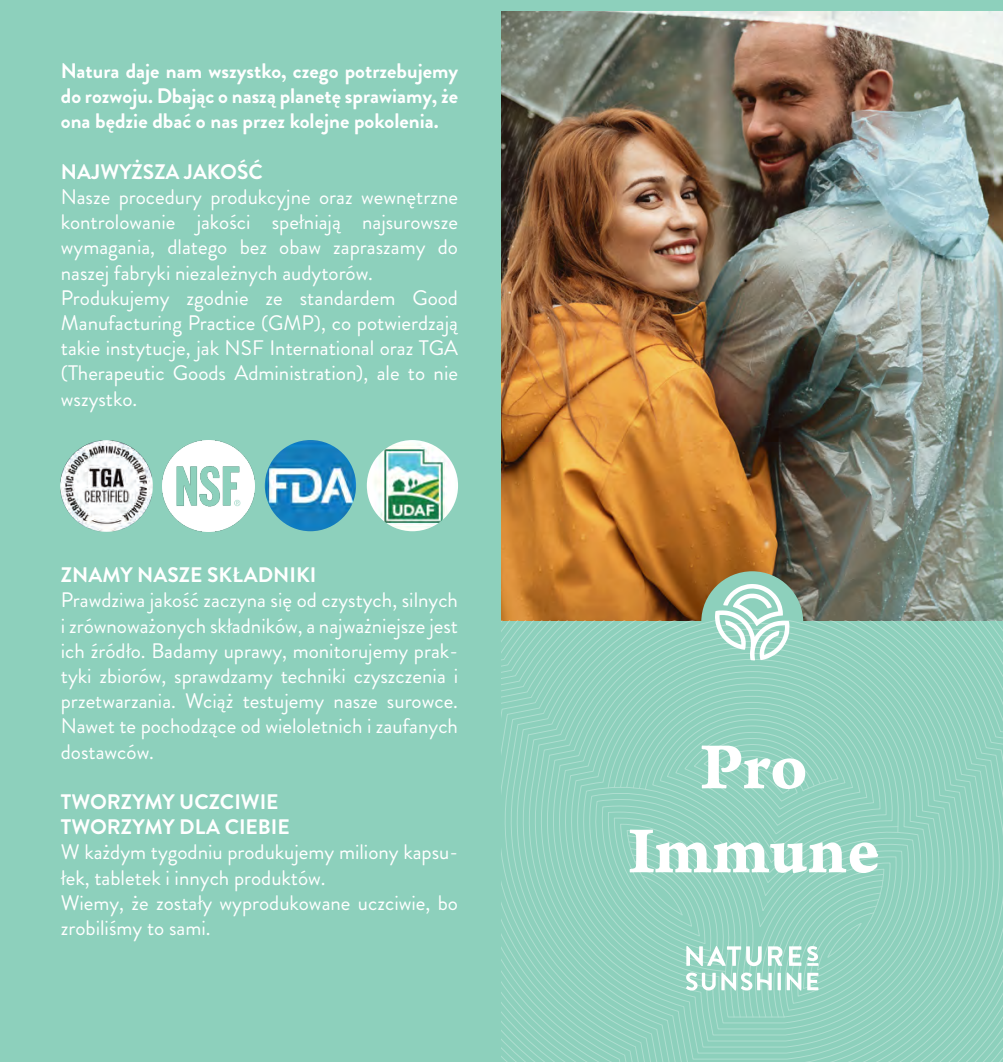
<style>
.page{position:relative;width:1003px;height:1062px;background:#fff}
.page>*{position:absolute;margin:0;border:0;box-sizing:border-box;transform-origin:0 0}
.t1{font:70px/84px "Arno Pro Bold Caption";letter-spacing:-.005em;color:#fff;text-align:center}
.t2{font:21px/25.2px "Brandon Grotesque";color:#fff}
.t3{font:700 21px/25.2px "Brandon Grotesque";color:#fff;text-align:justify}
</style>
<div class="page">
<div style="left:0;top:0;width:1002px;height:1062px;background:#8dd0bc"></div>
<img style="left:501px;top:12px;width:501px;height:608px">
<div style="left:701px;top:571px;width:101px;height:102px;background:#8dd0bc;border-radius:50%"></div>
<img style="left:61px;top:440px;width:91px;height:91px">
<img style="left:163px;top:440px;width:91px;height:91px">
<img style="left:265px;top:440px;width:91px;height:91px;border-radius:46px">
<img style="left:366px;top:440px;width:92px;height:91px;border-radius:46px">
<svg style="left:504px;top:620px;width:496px;height:442px"></svg>
<svg style="left:510px;top:620px;width:483px;height:442px"></svg>
<svg style="left:516px;top:620px;width:471px;height:442px"></svg>
<svg style="left:522px;top:620px;width:459px;height:442px"></svg>
<svg style="left:528px;top:620px;width:447px;height:442px"></svg>
<svg style="left:535px;top:623px;width:434px;height:436px"></svg>
<svg style="left:541px;top:629px;width:421px;height:424px"></svg>
<svg style="left:547px;top:635px;width:409px;height:412px"></svg>
<svg style="left:553px;top:641px;width:397px;height:400px"></svg>
<svg style="left:560px;top:647px;width:384px;height:388px"></svg>
<svg style="left:566px;top:653px;width:371px;height:376px"></svg>
<svg style="left:572px;top:659px;width:359px;height:364px"></svg>
<svg style="left:577px;top:780px;width:349px;height:230px"></svg>
<svg style="left:607px;top:665px;width:291px;height:13px"></svg>
<svg style="left:614px;top:671px;width:278px;height:7px"></svg>
<svg style="left:714px;top:584px;width:75px;height:76px"></svg>
<svg style="left:598px;top:678px;width:307px;height:339px"></svg>
<p class="t3" style="left:61px;top:58px;width:398px">Natura daje nam wszystko, czego potrzebujemy do rozwoju. Dbając o naszą planetę sprawiamy, że ona będzie dbać o nas przez kolejne pokolenia.</p>
<p class="t3" style="left:61px;top:159px;width:203px">NAJWYŻSZA JAKOŚĆ</p>
<p class="t2" style="left:61px;top:184px;width:398px">Nasze procedury produkcyjne oraz wewnętrzne kontrolowanie jakości spełniają najsurowsze wymagania, dlatego bez obaw zapraszamy do naszej fabryki niezależnych audytorów.<br>Produkujemy zgodnie ze standardem Good Manufacturing Practice (GMP), co potwierdzają takie instytucje, jak NSF International oraz TGA (Therapeutic Goods Administration), ale to nie wszystko.</p>
<p class="t3" style="left:61px;top:562px;width:257px">ZNAMY NASZE SKŁADNIKI</p>
<p class="t2" style="left:61px;top:588px;width:398px;text-align:justify">Prawdziwa jakość zaczyna się od czystych, silnych i zrównoważonych składników, a najważniejsze jest ich źródło. Badamy uprawy, monitorujemy prak&shy;tyki zbiorów, sprawdzamy techniki czyszczenia i przetwarzania. Wciąż testujemy nasze surowce.<br>Nawet te pochodzące od wieloletnich i zaufanych dostawców.</p>
<p class="t3" style="left:61px;top:789px;width:230px">TWORZYMY UCZCIWIE<br>TWORZYMY DLA CIEBIE</p>
<p class="t2" style="left:61px;top:840px;width:398px">W każdym tygodniu produkujemy miliony kapsu&shy;łek, tabletek i innych produktów.<br>Wiemy, że zostały wyprodukowane uczciwie, bo zrobiliśmy to sami.</p>
<h1 class="t1" style="left:627px;top:728px;width:254px">Pro<br>Immune</h1>
</div>
